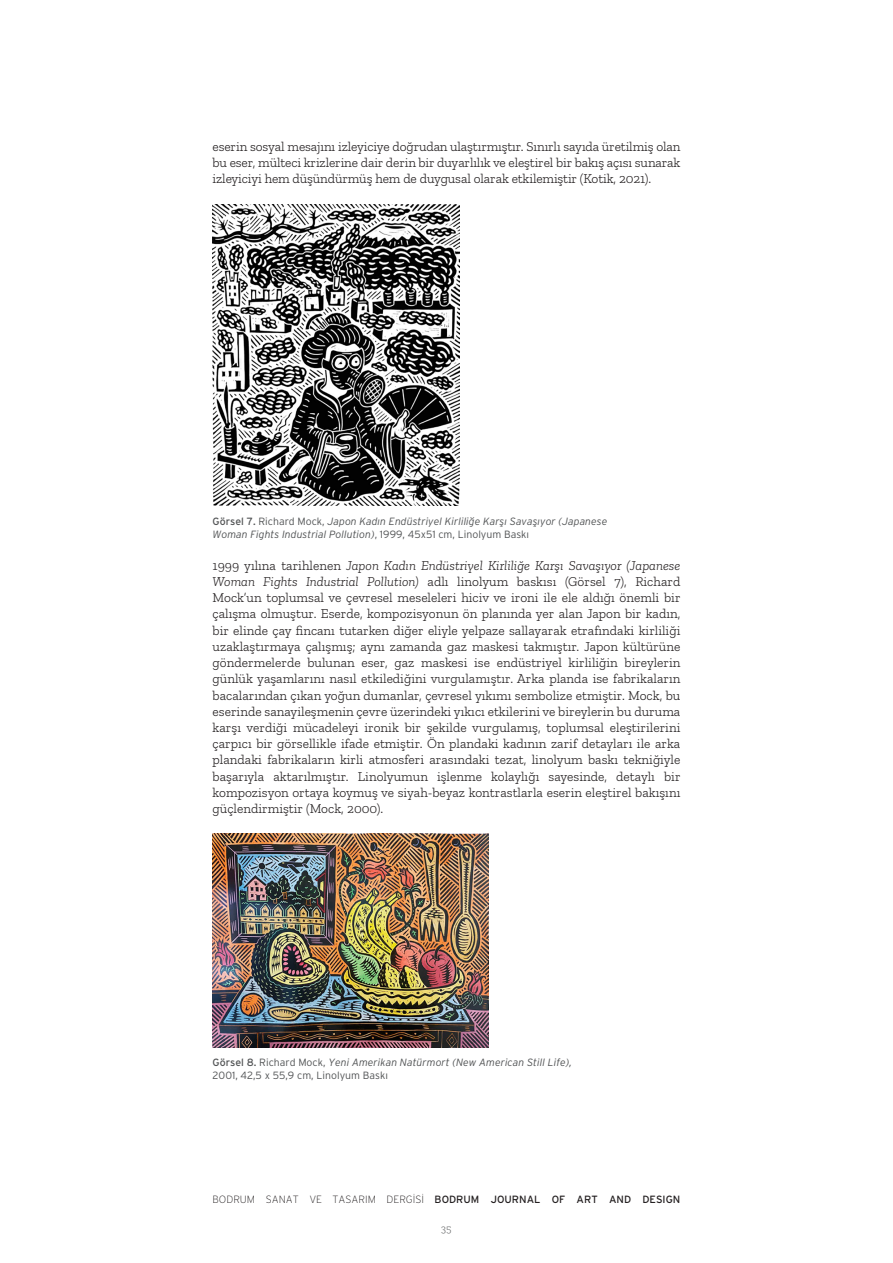
<style>
.page{position:relative;width:893px;height:1263px;background:#fff}
.page>*{position:absolute;margin:0;border:0;box-sizing:border-box;transform-origin:0 0}
.ana_metin{font:300 13.5px/16.2px "Zilla Slab";letter-spacing:-.01em;color:#231f20;text-align:justify}
.gorsel_etiketi{font:italic 300 10.5px/12.6px "Interstate";color:#525455}
.t1{font:200 10.5px "Interstate";color:#231f20}
.t2{font:300 10.5px "Zilla Slab";color:#626465}
.s1{font-weight:400;font-style:normal}
.s2{font-style:normal}
.s3{font-style:italic}
.s4{font-weight:400}
</style>
<div class="page">
<img style="left:213px;top:204px;width:246px;height:302px">
<img style="left:213px;top:834px;width:276px;height:214px">
<p class="ana_metin" style="left:213px;top:138px;width:469px">eserin sosyal mesajını izleyiciye doğrudan ulaştırmıştır. Sınırlı sayıda üretilmiş olan bu eser, mülteci krizlerine dair derin bir duyarlılık ve eleştirel bir bakış açısı sunarak izleyiciyi hem düşündürmüş hem de duygusal olarak etkilemiştir (Kotik, 2021).</p>
<p class="gorsel_etiketi" style="left:213px;top:515px;width:396px"><span class="s1">Görsel 7.</span> <span class="s2">Richard Mock,</span> Japon Kadın Endüstriyel Kirliliğe Karşı Savaşıyor (Japanese<br>Woman Fights Industrial Pollution)<span class="s2">, 1999, 45x51 cm, Linolyum Baskı</span></p>
<p class="ana_metin" style="left:213px;top:557px;width:469px">1999 yılına tarihlenen <span class="s3">Japon Kadın Endüstriyel Kirliliğe Karşı Savaşıyor (Japanese Woman Fights Industrial Pollution)</span> adlı linolyum baskısı (Görsel 7), Richard Mock’un toplumsal ve çevresel meseleleri hiciv ve ironi ile ele aldığı önemli bir çalışma olmuştur. Eserde, kompozisyonun ön planında yer alan Japon bir kadın, bir elinde çay fincanı tutarken diğer eliyle yelpaze sallayarak etrafındaki kirliliği uzaklaştırmaya çalışmış; aynı zamanda gaz maskesi takmıştır. Japon kültürüne göndermelerde bulunan eser, gaz maskesi ise endüstriyel kirliliğin bireylerin günlük yaşamlarını nasıl etkilediğini vurgulamıştır. Arka planda ise fabrikaların bacalarından çıkan yoğun dumanlar, çevresel yıkımı sembolize etmiştir. Mock, bu eserinde sanayileşmenin çevre üzerindeki yıkıcı etkilerini ve bireylerin bu duruma karşı verdiği mücadeleyi ironik bir şekilde vurgulamış, toplumsal eleştirilerini çarpıcı bir görsellikle ifade etmiştir. Ön plandaki kadının zarif detayları ile arka plandaki fabrikaların kirli atmosferi arasındaki tezat, linolyum baskı tekniğiyle başarıyla aktarılmıştır. Linolyumun işlenme kolaylığı sayesinde, detaylı bir kompozisyon ortaya koymuş ve siyah-beyaz kontrastlarla eserin eleştirel bakışını güçlendirmiştir (Mock, 2000).</p>
<p class="gorsel_etiketi" style="left:213px;top:1056px;width:361px"><span class="s1">Görsel 8.</span> <span class="s2">Richard Mock,</span> Yeni Amerikan Natürmort (New American Still Life),<br><span class="s2">2001, 42,5 x 55,9 cm, Linolyum Baskı</span></p>
<p class="t1" style="left:213px;top:1193px;width:469px">BODRUM SANAT VE TASARIM DERGİSİ <span class="s4">BODRUM JOURNAL OF ART AND DESIGN</span></p>
<p class="t2" style="left:441px;top:1223px;width:12px">35</p>
</div>
